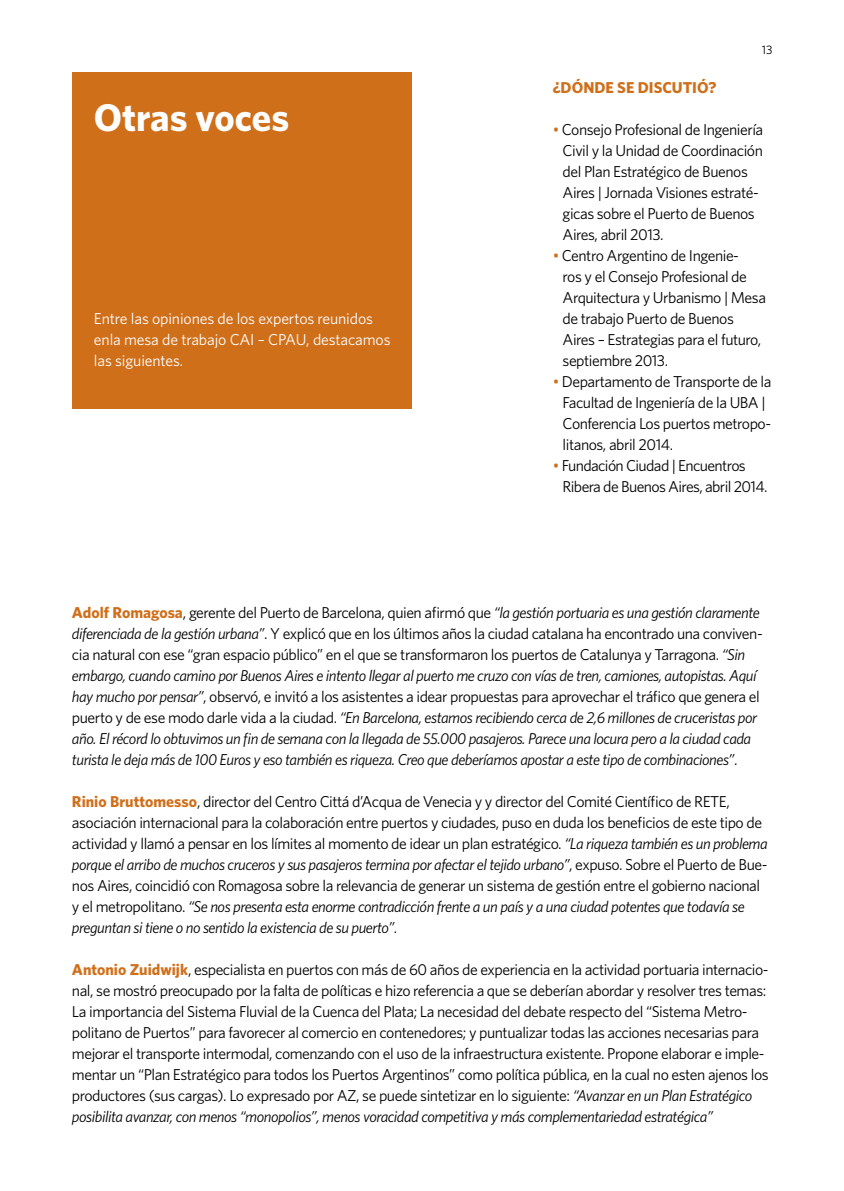
<style>
.page{position:relative;width:844px;height:1191px;background:#fff}
.page>*{position:absolute;margin:0;border:0;box-sizing:border-box;transform-origin:0 0}
.t1{font:700 38.5px "Whitney";color:#fff}
.t2{font:15.75px/21px "Whitney";letter-spacing:-.03em;color:#000}
.t3{font:italic 15.75px/21px "Whitney";letter-spacing:-.03em;color:#000}
.t4{font:15.75px/21px "Whitney";letter-spacing:-.01em;color:#fff}
.t5{font:700 15.75px "Whitney";color:#d06f1a}
.t6{font:12.25px "Whitney";color:#000}
.s1{color:#d06f1a}
.s2{font-weight:700;font-style:normal;color:#d06f1a}
.s3{font-style:normal}
.s4{font-weight:700;color:#d06f1a}
.s5{font-style:italic}
</style>
<div class="page">
<hr style="left:0;top:0;width:1px;height:1191px;background:#d06f1a">
<div style="left:72px;top:72px;width:339px;height:336px;background:#d06f1a"></div>
<h1 class="t1" style="left:94px;top:92px;width:197px">Otras voces</h1>
<p class="t4" style="left:94px;top:308px;width:298px">Entre las opiniones de los expertos reunidos enla mesa de trabajo CAI – CPAU, destacamos las siguientes.</p>
<p class="t6" style="left:761px;top:42px;width:12px">13</p>
<p class="t5" style="left:552px;top:77px;width:165px">¿DÓNDE SE DISCUTIÓ?</p>
<p class="t2" style="left:562px;top:118px;width:202px;text-indent:-10px"><span class="s1">•</span> Consejo Profesional de Ingeniería<br>Civil y la Unidad de Coordinación del Plan Estratégico de Buenos<br>Aires | Jornada Visiones estraté&shy;gicas sobre el Puerto de Buenos<br>Aires, abril 2013.</p>
<p class="t2" style="left:562px;top:244px;width:205px;text-indent:-10px"><span class="s1">•</span> Centro Argentino de Ingenie-<br>ros y el Consejo Profesional de<br>Arquitectura y Urbanismo | Mesa de trabajo Puerto de Buenos<br>Aires – Estrategias para el futuro, septiembre 2013.</p>
<p class="t2" style="left:562px;top:370px;width:210px;text-indent:-10px"><span class="s1">•</span> Departamento de Transporte de la<br>Facultad de Ingeniería de la UBA |<br>Conferencia Los puertos metropo&shy;litanos, abril 2014.</p>
<p class="t2" style="left:562px;top:454px;width:206px;text-indent:-10px"><span class="s1">•</span> Fundación Ciudad | Encuentros<br>Ribera de Buenos Aires, abril 2014.</p>
<p class="t3" style="left:72px;top:602px;width:692px"><span class="s2">Adolf Romagosa</span><span class="s3">, gerente del Puerto de Barcelona, quien afirmó que</span> “la gestión portuaria es una gestión claramente diferenciada de la gestión urbana”<span class="s3">. Y explicó que en los últimos años la ciudad catalana ha encontrado una conviven&shy;cia natural con ese “gran espacio público” en el que se transformaron los puertos de Catalunya y Tarragona.</span> “Sin embargo, cuando camino por Buenos Aires e intento llegar al puerto me cruzo con vías de tren, camiones, autopistas. Aquí hay mucho por pensar”<span class="s3">, observó, e invitó a los asistentes a idear propuestas para aprovechar el tráfico que genera el puerto y de ese modo darle vida a la ciudad.</span> “En Barcelona, estamos recibiendo cerca de 2,6 millones de cruceristas por año. El récord lo obtuvimos un fin de semana con la llegada de 55.000 pasajeros. Parece una locura pero a la ciudad cada turista le deja más de 100 Euros y eso también es riqueza. Creo que deberíamos apostar a este tipo de combinaciones”<span class="s3">.</span></p>
<p class="t2" style="left:72px;top:791px;width:697px"><span class="s4">Rinio Bruttomesso</span>, director del Centro Cittá d’Acqua de Venecia y y director del Comité Científico de RETE, asociación internacional para la colaboración entre puertos y ciudades, puso en duda los beneficios de este tipo de actividad y llamó a pensar en los límites al momento de idear un plan estratégico. <span class="s5">“La riqueza también es un problema porque el arribo de muchos cruceros y sus pasajeros termina por afectar el tejido urbano”</span>, expuso. Sobre el Puerto de Bue&shy;nos Aires, coincidió con Romagosa sobre la relevancia de generar un sistema de gestión entre el gobierno nacional y el metropolitano. <span class="s5">“Se nos presenta esta enorme contradicción frente a un país y a una ciudad potentes que todavía se preguntan si tiene o no sentido la existencia de su puerto”</span>.</p>
<p class="t2" style="left:72px;top:959px;width:698px"><span class="s4">Antonio Zuidwijk</span>, especialista en puertos con más de 60 años de experiencia en la actividad portuaria internacio&shy;nal, se mostró preocupado por la falta de políticas e hizo referencia a que se deberían abordar y resolver tres temas:<br>La importancia del Sistema Fluvial de la Cuenca del Plata; La necesidad del debate respecto del “Sistema Metro&shy;politano de Puertos” para favorecer al comercio en contenedores; y puntualizar todas las acciones necesarias para mejorar el transporte intermodal, comenzando con el uso de la infraestructura existente. Propone elaborar e imple&shy;mentar un “Plan Estratégico para todos los Puertos Argentinos” como política pública, en la cual no esten ajenos los productores (sus cargas). Lo expresado por AZ, se puede sintetizar en lo siguiente: <span class="s5">“Avanzar en un Plan Estratégico posibilita avanzar, con menos “monopolios”, menos voracidad competitiva y más complementariedad estratégica”</span></p>
</div>
